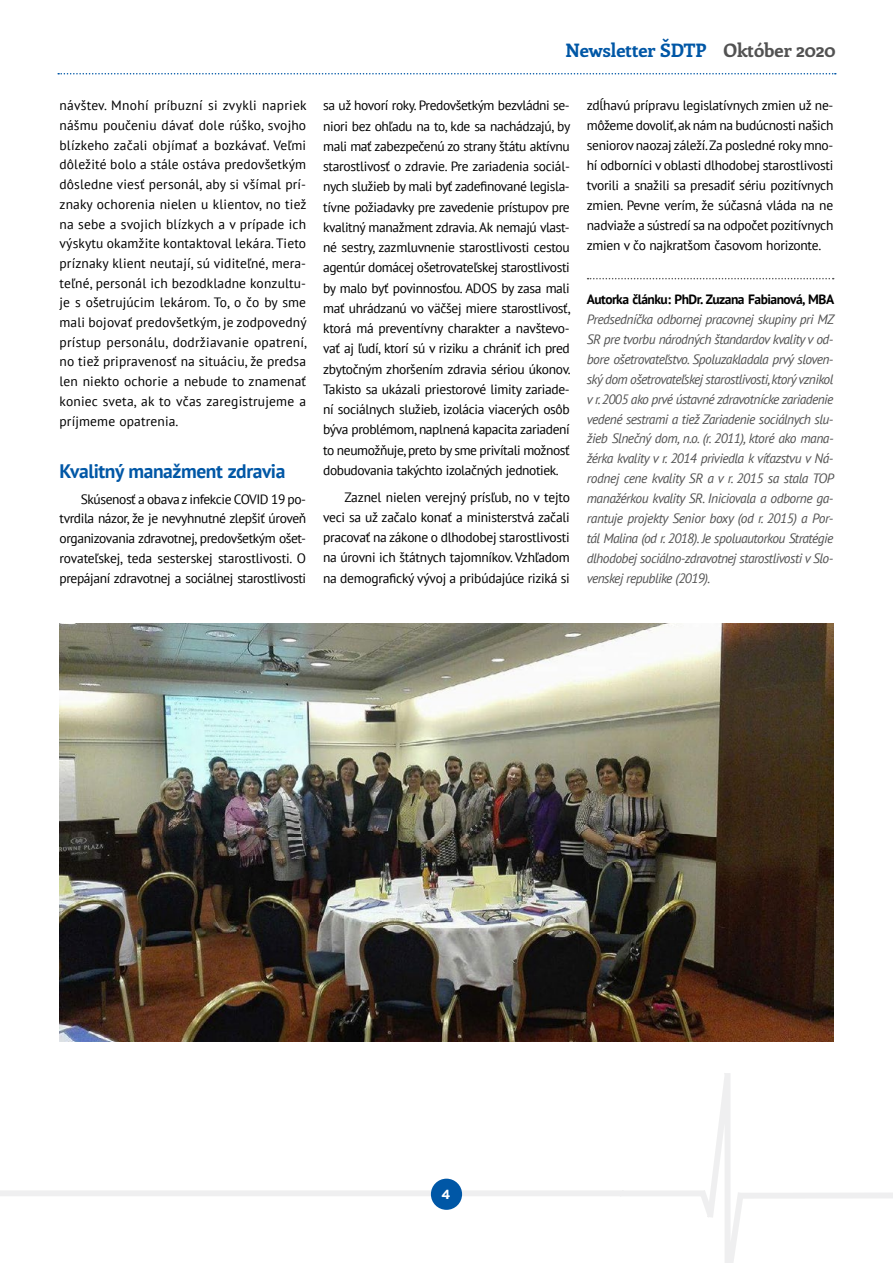
<style>
.page{position:relative;width:893px;height:1263px;background:#fff}
.page>*{position:absolute;margin:0;border:0;box-sizing:border-box;transform-origin:0 0}
.t1{font:700 19.5px "PT Sans";letter-spacing:-.02em;color:#0057a6}
.t2{font:700 18.6px "Enriqueta";color:#0057a6}
.t3{font:13.5px/20.2px "PT Sans";letter-spacing:-.02em;color:#000;text-align:justify}
.t4{font:italic 13.5px/20px "PT Sans";letter-spacing:-.04em;color:#525252;text-align:justify}
.t5{font:700 13.5px "PT Sans";letter-spacing:-.04em;color:#000}
.t6{font:500 13.5px "Mitr";color:#fff}
.s1{color:#525252}
</style>
<div class="page">
<svg style="left:0;top:1073px;width:893px;height:190px"></svg>
<div style="left:431px;top:1179px;width:31px;height:31px;background:#0057a6;border-radius:50%"></div>
<svg style="left:58px;top:73px;width:778px;height:1px"></svg>
<svg style="left:588px;top:278px;width:246px;height:1px"></svg>
<img style="left:60px;top:624px;width:773px;height:418px">
<p class="t3" style="left:60px;top:95px;width:249px;line-height:19.6px">návštev. Mnohí príbuzní si zvykli napriek nášmu poučeniu dávať dole rúško, svojho blízkeho začali objímať a bozkávať. Veľmi dôležité bolo a stále ostáva predovšetkým dôsledne viesť personál, aby si všímal prí&shy;znaky ochorenia nielen u klientov, no tiež na sebe a svojich blízkych a v prípade ich výskytu okamžite kontaktoval lekára. Tieto príznaky klient neutají, sú viditeľné, mera&shy;teľné, personál ich bezodkladne konzultu&shy;je s ošetrujúcim lekárom. To, o čo by sme mali bojovať predovšetkým, je zodpovedný prístup personálu, dodržiavanie opatrení, no tiež pripravenosť na situáciu, že predsa len niekto ochorie a nebude to znamenať koniec sveta, ak to včas zaregistrujeme a príjmeme opatrenia.</p>
<h1 class="t1" style="left:60px;top:458px;width:227px">Kvalitný manažment zdravia</h1>
<p class="t3" style="left:60px;top:489px;width:248px;line-height:19.6px;text-indent:21px">Skúsenosť a obava z infekcie COVID 19 po&shy;tvrdila názor, že je nevyhnutné zlepšiť úroveň organizovania zdravotnej, predovšetkým ošet&shy;rovateľskej, teda sesterskej starostlivosti. O prepájaní zdravotnej a sociálnej starostlivosti</p>
<h2 class="t2" style="left:566px;top:38px;width:272px">Newsletter ŠDTP <span class="s1">Október 2020</span></h2>
<p class="t3" style="left:323px;top:95px;width:249px">sa už hovorí roky. Predovšetkým bezvládni se&shy;niori bez ohľadu na to, kde sa nachádzajú, by mali mať zabezpečenú zo strany štátu aktívnu starostlivosť o zdravie. Pre zariadenia sociál&shy;nych služieb by mali byť zadefinované legisla&shy;tívne požiadavky pre zavedenie prístupov pre kvalitný manažment zdravia. Ak nemajú vlast&shy;né sestry, zazmluvnenie starostlivosti cestou agentúr domácej ošetrovateľskej starostlivosti by malo byť povinnosťou. ADOS by zasa mali mať uhrádzanú vo väčšej miere starostlivosť, ktorá má preventívny charakter a navštevo&shy;vať aj ľudí, ktorí sú v riziku a chrániť ich pred zbytočným zhoršením zdravia sériou úkonov.<br>Takisto sa ukázali priestorové limity zariade&shy;ní sociálnych služieb, izolácia viacerých osôb býva problémom, naplnená kapacita zariadení to neumožňuje, preto by sme privítali možnosť dobudovania takýchto izolačných jednotiek.</p>
<p class="t3" style="left:323px;top:486px;width:248px;text-indent:21px">Zaznel nielen verejný prísľub, no v tejto veci sa už začalo konať a ministerstvá začali pracovať na zákone o dlhodobej starostlivosti na úrovni ich štátnych tajomníkov. Vzhľadom na demografický vývoj a pribúdajúce riziká si</p>
<p class="t3" style="left:587px;top:95px;width:248px">zdĺhavú prípravu legislatívnych zmien už ne&shy;môžeme dovoliť, ak nám na budúcnosti našich seniorov naozaj záleží. Za posledné roky mno&shy;hí odborníci v oblasti dlhodobej starostlivosti tvorili a snažili sa presadiť sériu pozitívnych zmien. Pevne verím, že súčasná vláda na ne nadviaže a sústredí sa na odpočet pozitívnych zmien v čo najkratšom časovom horizonte.</p>
<p class="t5" style="left:587px;top:291px;width:249px">Autorka článku: PhDr. Zuzana Fabianová, MBA</p>
<p class="t4" style="left:587px;top:309px;width:249px">Predsedníčka odbornej pracovnej skupiny pri MZ SR pre tvorbu národných štandardov kvality v od&shy;bore ošetrovateľstvo. Spoluzakladala prvý sloven&shy;ský dom ošetrovateľskej starostlivosti, ktorý vznikol v r. 2005 ako prvé ústavné zdravotnícke zariadenie vedené sestrami a tiež Zariadenie sociálnych slu&shy;žieb Slnečný dom, n.o. (r. 2011), ktoré ako mana&shy;žérka kvality v r. 2014 priviedla k víťazstvu v Ná&shy;rodnej cene kvality SR a v r. 2015 sa stala TOP manažérkou kvality SR. Iniciovala a odborne ga&shy;rantuje projekty Senior boxy (od r. 2015) a Por&shy;tál Malina (od r. 2018). Je spoluautorkou Stratégie dlhodobej sociálno-zdravotnej starostlivosti v Slo&shy;venskej republike (2019).</p>
<p class="t6" style="left:442px;top:1184px;width:10px">4</p>
</div>
